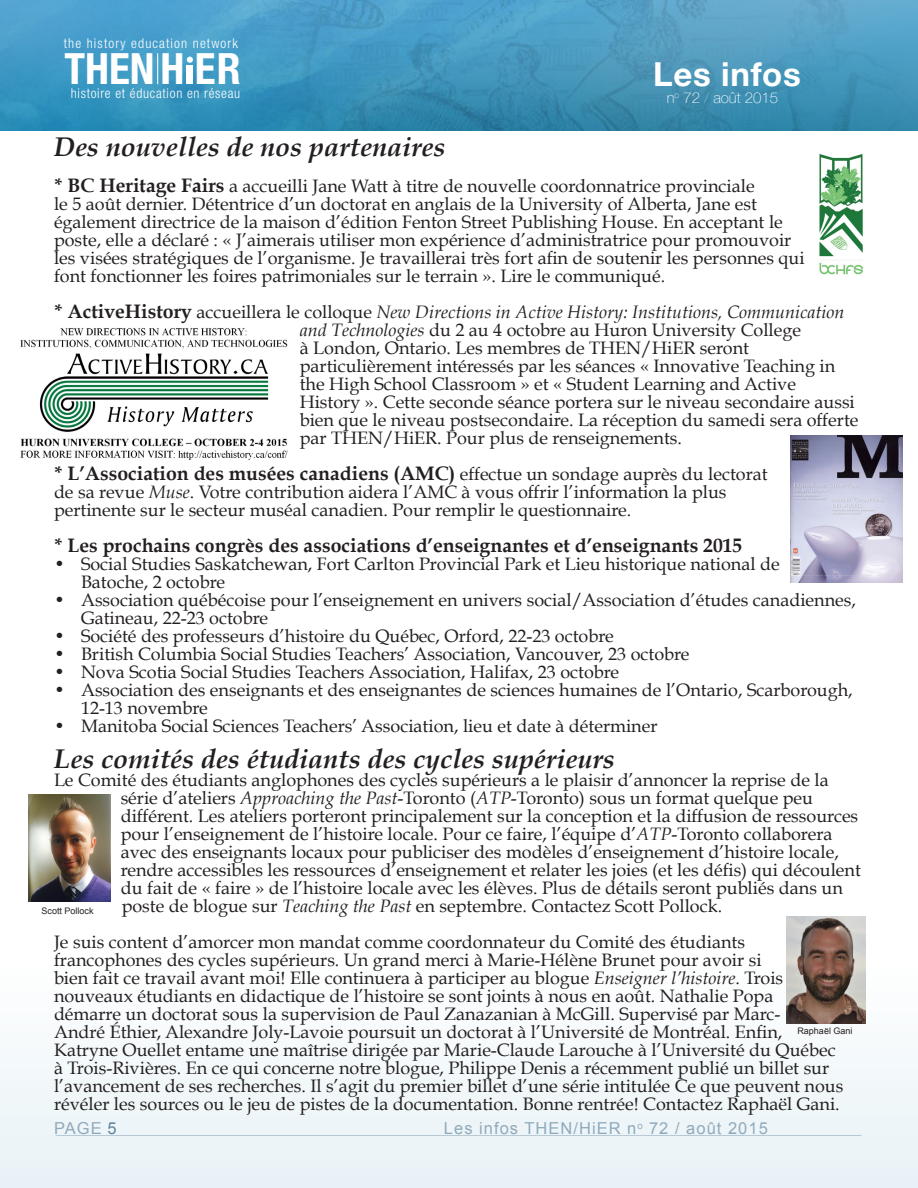
<style>
.page{position:relative;width:918px;height:1188px;background:#fff}
.page>*{position:absolute;margin:0;border:0;box-sizing:border-box;transform-origin:0 0}
.t1{font:700 condensed 43.2px "Helvetica Neue";color:#fff}
.t2{font:700 33px "Helvetica Neue";letter-spacing:.02em;color:#fff}
.t3{font:italic 700 27px "Book Antiqua";color:#231f20}
.t4{font:700 19.5px "Book Antiqua";color:#231f20}
.t5{font:18px/18px "Book Antiqua";color:#231f20}
.t6{font:16.5px "Arial";letter-spacing:.06em;color:#91aabb}
.t7{font:100 15px "Helvetica Neue";color:#fff}
.t8{font:300 condensed 13.65px "Helvetica Neue";letter-spacing:.05em;color:#fff}
.t9{font:300 condensed 13.65px "Helvetica Neue";letter-spacing:.07em;color:#fff}
.t10{font:9px "Arial";color:#231f20}
.s1{font-weight:700;font-size:19.5px}
.s2{font-style:italic}
.s3{font-weight:400;font-size:18px}
.s4{color:#7fb3d1}
.s5{color:#5e849c}
</style>
<div class="page">
<div style="left:0;top:963px;width:918px;height:225px;background:#f3f8fa"></div>
<hr style="left:56px;top:1135px;width:805px;height:1px;background:#003b62">
<img style="left:0;top:0;width:918px;height:130px">
<hr style="left:157px;top:53px;width:1px;height:31px;background:#fff">
<div style="left:187px;top:66px;width:6px;height:18px;background:#fff"></div>
<svg style="left:187px;top:57px;width:6px;height:6px"></svg>
<img style="left:29px;top:795px;width:81px;height:107px">
<img style="left:787px;top:916px;width:79px;height:107px">
<img style="left:819px;top:154px;width:44px;height:121px">
<img style="left:20px;top:328px;width:268px;height:132px">
<img style="left:790px;top:436px;width:113px;height:147px">
<p class="t9" style="left:64px;top:35px;width:176px">the history education network</p>
<p class="t8" style="left:71px;top:85px;width:171px">histoire et éducation en réseau</p>
<p class="t3" style="left:54px;top:131px;width:393px">Des nouvelles de nos partenaires</p>
<p class="t5" style="left:54px;top:177px;width:752px"><span class="s1">* BC Heritage Fairs</span> a accueilli Jane Watt à titre de nouvelle coordonnatrice provinciale<br>le 5 août dernier. Détentrice d’un doctorat en anglais de la University of Alberta, Jane est également directrice de la maison d’édition Fenton Street Publishing House. En acceptant le poste, elle a déclaré : « J’aimerais utiliser mon expérience d’administratrice pour promouvoir les visées stratégiques de l’organisme. Je travaillerai très fort afin de soutenir les personnes qui font fonctionner les foires patrimoniales sur le terrain ». Lire le communiqué.</p>
<p class="t5" style="left:300px;top:303px;width:546px;text-indent:-246px"><span class="s1">* ActiveHistory</span> accueillera le colloque <span class="s2">New Directions in Active History: Institutions, Communication and Technologies</span> du 2 au 4 octobre au Huron University College<br>à London, Ontario. Les membres de THEN/HiER seront particulièrement intéressés par les séances « Innovative Teaching in the High School Classroom » et « Student Learning and Active</p>
<p class="t5" style="left:300px;top:393px;width:560px">History ». Cette seconde séance portera sur le niveau secondaire aussi bien que le niveau postsecondaire. La réception du samedi sera offerte par THEN/HiER. Pour plus de renseignements.</p>
<p class="t4" style="left:54px;top:462px;width:715px">* L’Association des musées canadiens (AMC) <span class="s3">effectue un sondage auprès du lectorat</span></p>
<p class="t5" style="left:54px;top:483px;width:674px">de sa revue <span class="s2">Muse</span>. Votre contribution aidera l’AMC à vous offrir l’information la plus pertinente sur le secteur muséal canadien. Pour remplir le questionnaire.</p>
<p class="t4" style="left:54px;top:534px;width:690px">* Les prochains congrès des associations d’enseignantes et d’enseignants 2015</p>
<p class="t5" style="left:81px;top:555px;width:700px;text-indent:-27px">• Social Studies Saskatchewan, Fort Carlton Provincial Park et Lieu historique national de<br>Batoche, 2 octobre</p>
<p class="t5" style="left:81px;top:591px;width:776px;text-indent:-27px">• Association québécoise pour l’enseignement en univers social/Association d’études canadiennes,<br>Gatineau, 22-23 octobre</p>
<p class="t5" style="left:54px;top:627px;width:561px">• Société des professeurs d’histoire du Québec, Orford, 22-23 octobre</p>
<p class="t5" style="left:54px;top:645px;width:637px">• British Columbia Social Studies Teachers’ Association, Vancouver, 23 octobre</p>
<p class="t5" style="left:54px;top:663px;width:567px">• Nova Scotia Social Studies Teachers Association, Halifax, 23 octobre</p>
<p class="t5" style="left:81px;top:681px;width:773px;text-indent:-27px">• Association des enseignants et des enseignantes de sciences humaines de l’Ontario, Scarborough,<br>12-13 novembre</p>
<p class="t5" style="left:54px;top:717px;width:605px">• Manitoba Social Sciences Teachers’ Association, lieu et date à déterminer</p>
<p class="t3" style="left:54px;top:743px;width:562px">Les comités des étudiants des cycles supérieurs</p>
<p class="t5" style="left:121px;top:771px;width:742px;text-indent:-67px">Le Comité des étudiants anglophones des cycles supérieurs a le plaisir d’annoncer la reprise de la série d’ateliers <span class="s2">Approaching the Past</span>-Toronto (<span class="s2">ATP</span>-Toronto) sous un format quelque peu différent. Les ateliers porteront principalement sur la conception et la diffusion de ressources pour l’enseignement de l’histoire locale. Pour ce faire, l’équipe d’<span class="s2">ATP</span>-Toronto collaborera avec des enseignants locaux pour publiciser des modèles d’enseignement d’histoire locale, rendre accessibles les ressources d’enseignement et relater les joies (et les défis) qui découlent du fait de « faire » de l’histoire locale avec les élèves. Plus de détails seront publiés dans un poste de blogue sur <span class="s2">Teaching the Past</span> en septembre. Contactez Scott Pollock.</p>
<p class="t5" style="left:54px;top:933px;width:791px">Je suis content d’amorcer mon mandat comme coordonnateur du Comité des étudiants francophones des cycles supérieurs. Un grand merci à Marie-Hélène Brunet pour avoir si<br>bien fait ce travail avant moi! Elle continuera à participer au blogue <span class="s2">Enseigner l’histoire</span>. Trois nouveaux étudiants en didactique de l’histoire se sont joints à nous en août. Nathalie Popa démarre un doctorat sous la supervision de Paul Zanazanian à McGill. Supervisé par Marc-<br>André Éthier, Alexandre Joly-Lavoie poursuit un doctorat à l’Université de Montréal. Enfin, Katryne Ouellet entame une maîtrise dirigée par Marie-Claude Larouche à l’Université du Québec à Trois-Rivières. En ce qui concerne notre blogue, Philippe Denis a récemment publié un billet sur l’avancement de ses recherches. Il s’agit du premier billet d’une série intitulée Ce que peuvent nous révéler les sources ou le jeu de pistes de la documentation. Bonne rentrée! Contactez Raphaël Gani.</p>
<h1 class="t1" style="left:64px;top:43px;width:178px">THENH ER</h1>
<h2 class="t2" style="left:653px;top:49px;width:149px">Les infos</h2>
<p class="t7" style="left:667px;top:87px;width:113px">n<sup>o</sup> 72 <span class="s4">/</span> août 2015</p>
<p class="t10" style="left:42px;top:905px;width:54px">Scott Pollock</p>
<p class="t10" style="left:797px;top:1025px;width:57px">Raphaël Gani</p>
<p class="t6" style="left:54px;top:1117px;width:64px">PAGE <span class="s5">5</span></p>
<p class="t6" style="left:444px;top:1117px;width:325px">Les infos THEN/HiER n<sup>o</sup> 72 / août 2015</p>
</div>
